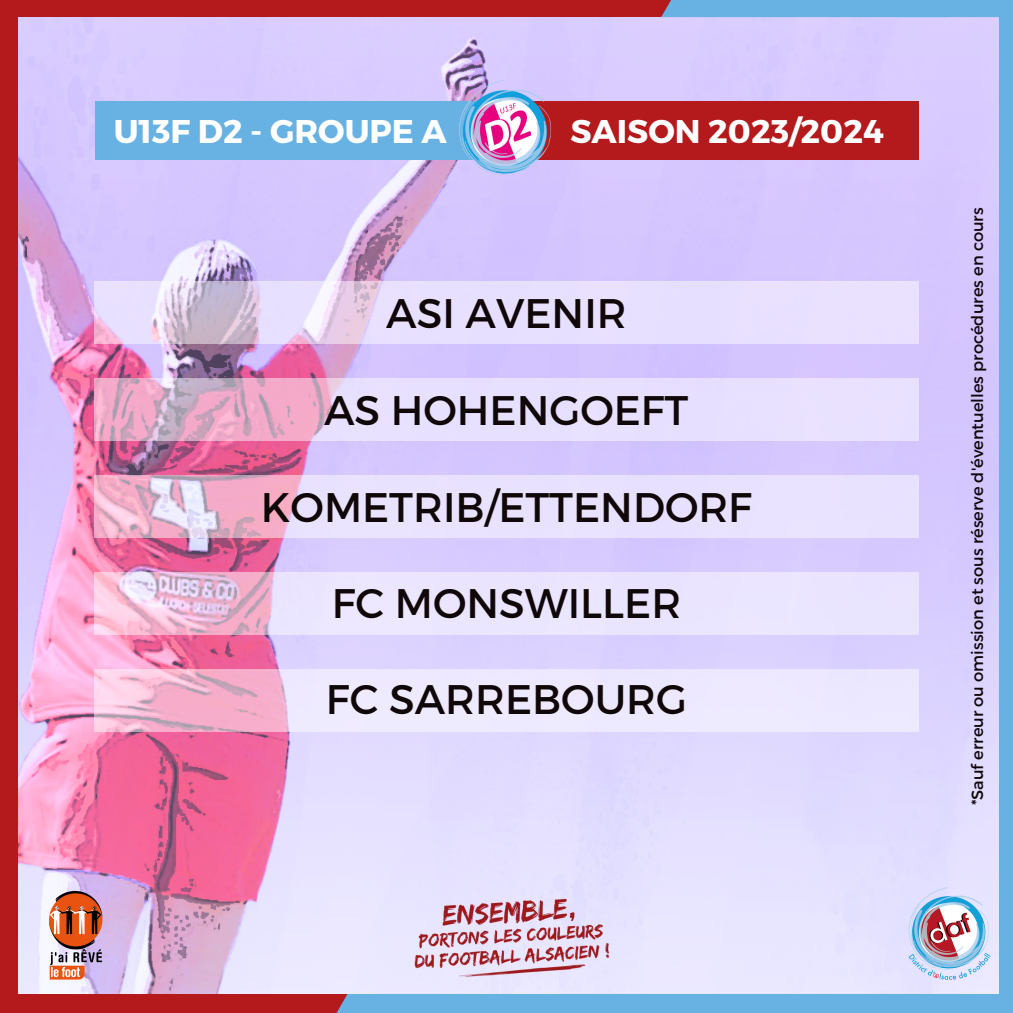
<style>
.page{position:relative;width:1013px;height:1013px;background:#fff}
.page>*{position:absolute;margin:0;border:0;box-sizing:border-box;transform-origin:0 0}
.t1{font:41.25px "Montserrat";color:#100808}
.t2{font:700 32.75px "Montserrat";color:#fff}
.t3{font:16.25px "Montserrat";color:#100808}
</style>
<div class="page">
<div style="left:997px;top:0;width:15px;height:1012px;background:#67b2e3"></div>
<img style="left:18px;top:17px;width:980px;height:977px">
<div style="left:171px;top:994px;width:841px;height:18px;background:#67b2e3"></div>
<div style="left:0;top:0;width:892px;height:17px;background:#b4191c"></div>
<div style="left:661px;top:0;width:287px;height:17px;background:#67b2e3"></div>
<div style="left:895px;top:0;width:117px;height:17px;background:#67b2e3"></div>
<div style="left:0;top:0;width:18px;height:1012px;background:#b4191c"></div>
<div style="left:181px;top:994px;width:166px;height:18px;background:#b4191c"></div>
<div style="left:0;top:994px;width:275px;height:18px;background:#b4191c"></div>
<img style="left:907px;top:886px;width:83px;height:96px">
<img style="left:402px;top:894px;width:208px;height:87px">
<img style="left:44px;top:887px;width:63px;height:95px">
<div style="left:95px;top:102px;width:405px;height:58px;background:#67b2e3"></div>
<div style="left:504px;top:102px;width:414px;height:58px;background:#b4191c"></div>
<img style="left:451px;top:74px;width:107px;height:108px">
<svg style="left:95px;top:281px;width:823px;height:62px;background:#e5daf7"></svg>
<svg style="left:95px;top:378px;width:823px;height:62px;background:#e6d0ee"></svg>
<svg style="left:95px;top:475px;width:823px;height:62px;background:#e9d7f3"></svg>
<svg style="left:95px;top:572px;width:823px;height:62px;background:#eadcf6"></svg>
<svg style="left:95px;top:669px;width:823px;height:63px;background:#eeddf3"></svg>
<p class="t2" style="left:114px;top:110px;width:335px">U13F D2 - GROUPE A</p>
<p class="t2" style="left:570px;top:110px;width:315px">SAISON 2023/2024</p>
<p class="t1" style="left:386px;top:287px;width:242px">ASI AVENIR</p>
<p class="t1" style="left:324px;top:384px;width:366px">AS HOHENGOEFT</p>
<p class="t1" style="left:261px;top:480px;width:492px">KOMETRIB/ETTENDORF</p>
<p class="t1" style="left:332px;top:576px;width:351px">FC MONSWILLER</p>
<p class="t1" style="left:326px;top:672px;width:362px">FC SARREBOURG</p>
<p class="t3" style="left:966px;top:805px;width:599px;rotate:-90deg">*Sauf erreur ou omission et sous réserve d'éventuelles procédures en cours</p>
</div>
